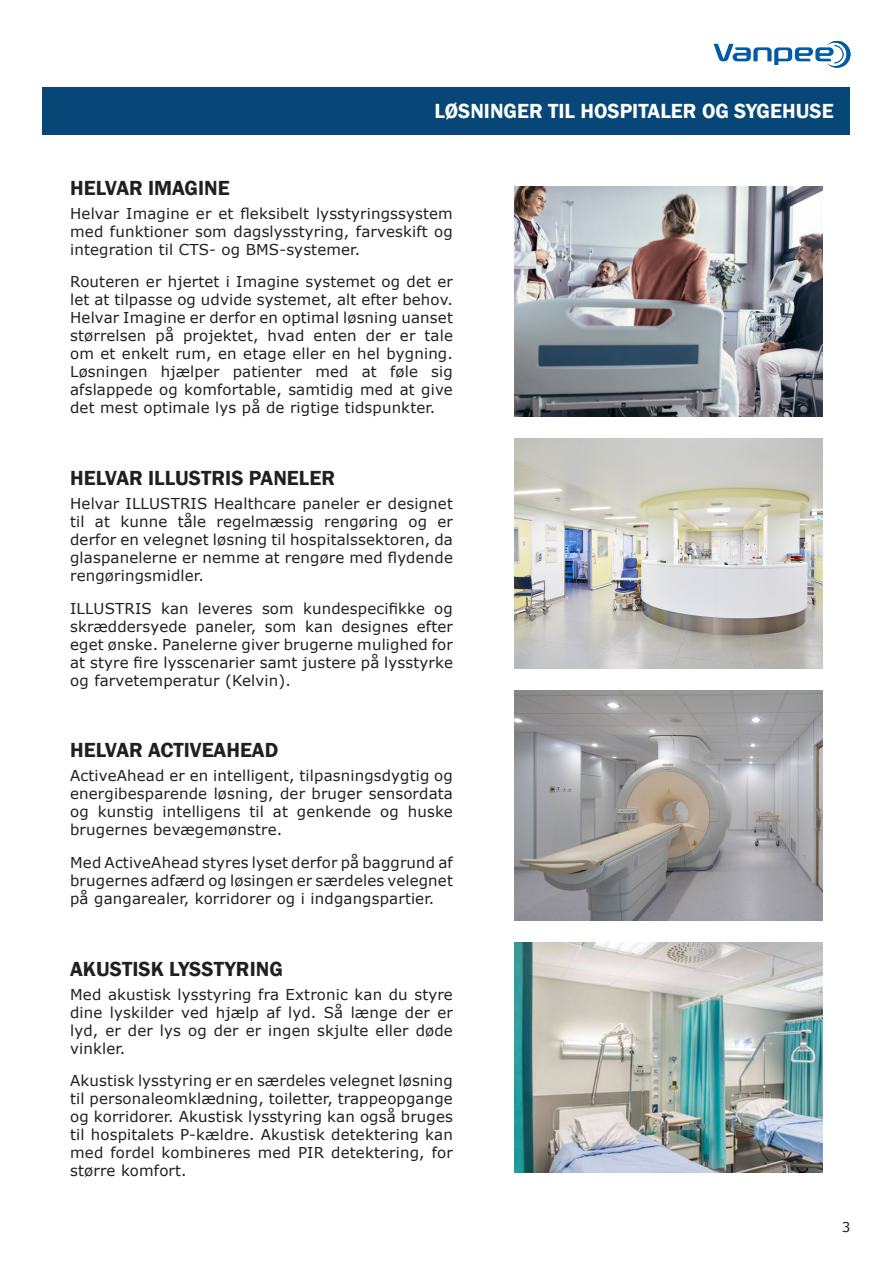
<style>
.page{position:relative;width:893px;height:1263px;background:#fff}
.page>*{position:absolute;margin:0;border:0;box-sizing:border-box;transform-origin:0 0}
.t1{font:600 21px "Franklin Gothic";color:#231f20}
.A-Titre_bandeau_C14{font:600 21px "Franklin Gothic";color:#fff}
.Podpisy_pod_schematami_do_środka{font:15px/18px "Verdana";letter-spacing:.01em;color:#231f20;text-align:justify}
.t2{font:13.5px "Verdana";color:#231f20}
</style>
<div class="page">
<div style="left:43px;top:87px;width:807px;height:47px;background:#074778"></div>
<svg style="left:713px;top:41px;width:137px;height:27px"></svg>
<img style="left:514px;top:943px;width:309px;height:230px">
<img style="left:514px;top:690px;width:309px;height:231px">
<img style="left:514px;top:438px;width:309px;height:230px">
<img style="left:514px;top:186px;width:309px;height:230px">
<p class="A-Titre_bandeau_C14" style="left:434px;top:98px;width:401px">LØSNINGER TIL HOSPITALER OG SYGEHUSE</p>
<p class="t1" style="left:70px;top:175px;width:161px">HELVAR IMAGINE</p>
<p class="Podpisy_pod_schematami_do_środka" style="left:70px;top:204px;width:384px">Helvar Imagine er et fleksibelt lysstyringssystem med funktioner som dagslysstyring, farveskift og integration til CTS- og BMS-systemer.</p>
<p class="Podpisy_pod_schematami_do_środka" style="left:70px;top:273px;width:384px">Routeren er hjertet i Imagine systemet og det er let at tilpasse og udvide systemet, alt efter behov.<br>Helvar Imagine er derfor en optimal løsning uanset størrelsen på projektet, hvad enten der er tale om et enkelt rum, en etage eller en hel bygning.<br>Løsningen hjælper patienter med at føle sig afslappede og komfortable, samtidig med at give det mest optimale lys på de rigtige tidspunkter.</p>
<p class="t1" style="left:70px;top:465px;width:267px">HELVAR ILLUSTRIS PANELER</p>
<p class="Podpisy_pod_schematami_do_środka" style="left:70px;top:494px;width:384px">Helvar ILLUSTRIS Healthcare paneler er designet til at kunne tåle regelmæssig rengøring og er derfor en velegnet løsning til hospitalssektoren, da glaspanelerne er nemme at rengøre med flydende rengøringsmidler.</p>
<p class="Podpisy_pod_schematami_do_środka" style="left:70px;top:599px;width:384px">ILLUSTRIS kan leveres som kundespecifikke og skræddersyede paneler, som kan designes efter eget ønske. Panelerne giver brugerne mulighed for at styre fire lysscenarier samt justere på lysstyrke og farvetemperatur (Kelvin).</p>
<p class="t1" style="left:70px;top:737px;width:210px">HELVAR ACTIVEAHEAD</p>
<p class="Podpisy_pod_schematami_do_środka" style="left:70px;top:767px;width:384px">ActiveAhead er en intelligent, tilpasningsdygtig og energibesparende løsning, der bruger sensordata og kunstig intelligens til at genkende og huske brugernes bevægemønstre.</p>
<p class="Podpisy_pod_schematami_do_środka" style="left:70px;top:853px;width:384px">Med ActiveAhead styres lyset derfor på baggrund af brugernes adfærd og løsingen er særdeles velegnet på gangarealer, korridorer og i indgangspartier.</p>
<p class="t1" style="left:70px;top:955px;width:214px">AKUSTISK LYSSTYRING</p>
<p class="Podpisy_pod_schematami_do_środka" style="left:70px;top:985px;width:384px">Med akustisk lysstyring fra Extronic kan du styre dine lyskilder ved hjælp af lyd. Så længe der er lyd, er der lys og der er ingen skjulte eller døde vinkler.</p>
<p class="Podpisy_pod_schematami_do_środka" style="left:70px;top:1071px;width:384px">Akustisk lysstyring er en særdeles velegnet løsning til personaleomklædning, toiletter, trappeopgange og korridorer. Akustisk lysstyring kan også bruges til hospitalets P-kældre. Akustisk detektering kan med fordel kombineres med PIR detektering, for større komfort.</p>
<p class="t2" style="left:842px;top:1218px;width:10px">3</p>
</div>
